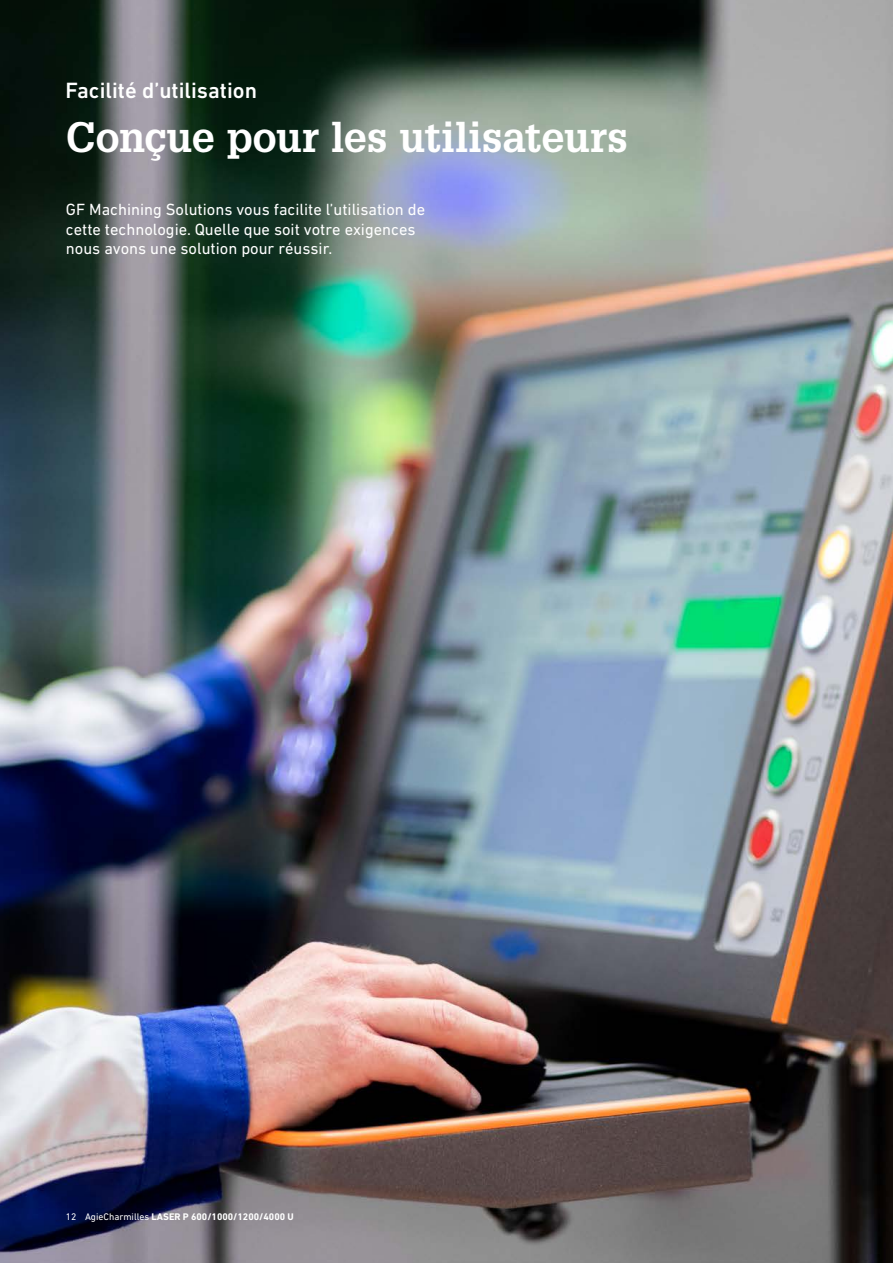
<style>
.page{position:relative;width:893px;height:1263px;background:#fff}
.page>*{position:absolute;margin:0;border:0;box-sizing:border-box;transform-origin:0 0}
.t1{font:700 41.55px "Glypha LT Pro";letter-spacing:-.005em;color:#fff}
.t2{font:500 22.5px "DIN Next W1 G";color:#fff}
.t3{font:16.5px/19.5px "DIN Next W1 G";color:#fff}
.t4{font:700 9.75px "DIN Next W1 G";color:#fff}
.s1{font-weight:400}
</style>
<div class="page">
<img style="left:0;top:0;width:893px;height:1263px">
<h2 class="t2" style="left:66px;top:77px;width:193px">Facilité d’utilisation</h2>
<h1 class="t1" style="left:66px;top:111px;width:563px">Conçue pour les utilisateurs</h1>
<p class="t3" style="left:66px;top:200px;width:361px">GF Machining Solutions vous facilite l’utilisation de cette technologie. Quelle que soit votre exigences nous avons une solution pour réussir.</p>
<p class="t4" style="left:66px;top:1211px;width:229px"><span class="s1">12 AgieCharmilles</span> LASER P 600/1000/1200/4000 U</p>
</div>
